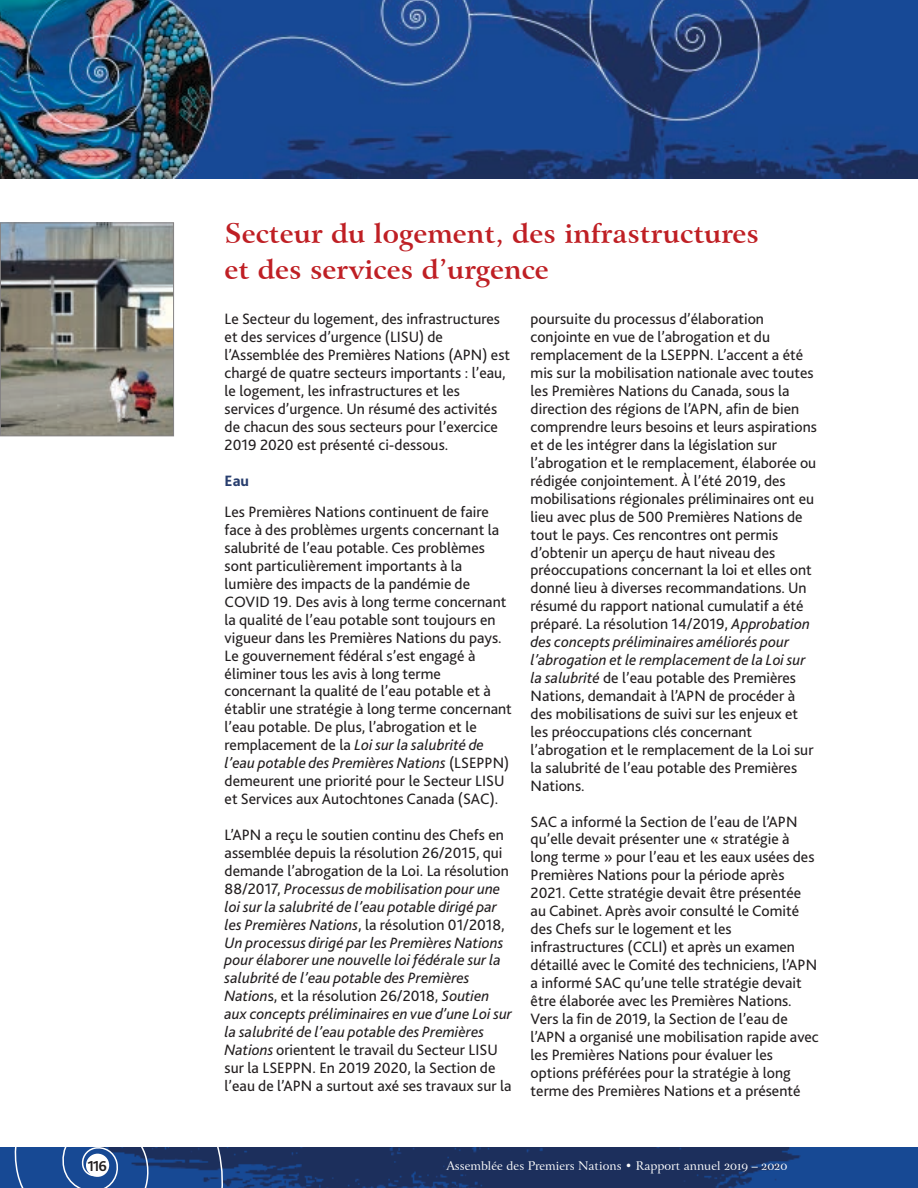
<style>
.page{position:relative;width:918px;height:1188px;background:#fff}
.page>*{position:absolute;margin:0;border:0;box-sizing:border-box;transform-origin:0 0}
.t1{font:700 26.85px/35.8px "Arrus OSFBT";color:#bf1f24}
.t2{font:15.75px/18px "Bliss 2";color:#231f20}
.t3{font:italic 15.75px/18px "Bliss 2";color:#231f20}
.t4{font:800 15.75px "Bliss 2";color:#283e6e}
.t5{font:700 15px "Bliss 2";color:#231f20}
.t6{font:12px "Arrus OSFBT";color:#fff}
.s1{font-style:italic}
.s2{font-style:normal}
</style>
<div class="page">
<img style="left:236px;top:1148px;width:682px;height:40px">
<img style="left:0;top:0;width:918px;height:178px">
<svg style="left:0;top:1148px;width:236px;height:40px"></svg>
<div style="left:86px;top:1154px;width:23px;height:23px;background:#fff;border-radius:50%"></div>
<img style="left:2px;top:224px;width:170px;height:210px">
<div style="left:0;top:222px;width:174px;height:214px;border:1px solid #858384"></div>
<h1 class="t1" style="left:225px;top:216px;width:536px">Secteur du logement, des infrastructures et des services d’urgence</h1>
<p class="t2" style="left:225px;top:310px;width:287px">Le Secteur du logement, des infrastructures et des services d’urgence (LISU) de l’Assemblée des Premières Nations (APN) est chargé de quatre secteurs importants : l’eau, le logement, les infrastructures et les services d’urgence. Un résumé des activités de chacun des sous secteurs pour l’exercice 2019 2020 est présenté ci-dessous.</p>
<p class="t4" style="left:225px;top:471px;width:26px">Eau</p>
<p class="t2" style="left:225px;top:503px;width:289px">Les Premières Nations continuent de faire face à des problèmes urgents concernant la salubrité de l’eau potable. Ces problèmes sont particulièrement importants à la lumière des impacts de la pandémie de COVID 19. Des avis à long terme concernant la qualité de l’eau potable sont toujours en vigueur dans les Premières Nations du pays.<br>Le gouvernement fédéral s’est engagé à éliminer tous les avis à long terme concernant la qualité de l’eau potable et à établir une stratégie à long terme concernant l’eau potable. De plus, l’abrogation et le remplacement de la <span class="s1">Loi sur la salubrité de l’eau potable des Premières Nations</span> (LSEPPN) demeurent une priorité pour le Secteur LISU et Services aux Autochtones Canada (SAC).</p>
<p class="t3" style="left:225px;top:825px;width:289px"><span class="s2">L’APN a reçu le soutien continu des Chefs en assemblée depuis la résolution 26/2015, qui demande l’abrogation de la Loi. La résolution 88/2017,</span> Processus de mobilisation pour une loi sur la salubrité de l’eau potable dirigé par les Premières Nations<span class="s2">, la résolution 01/2018, </span>Un processus dirigé par les Premières Nations pour élaborer une nouvelle loi fédérale sur la salubrité de l’eau potable des Premières Nation<span class="s2">s, et la résolution 26/2018,</span> Soutien aux concepts préliminaires en vue d’une Loi sur la salubrité de l’eau potable des Premières Nations <span class="s2">orientent le travail du Secteur LISU sur la LSEPPN. En 2019 2020, la Section de l’eau de l’APN a surtout axé ses travaux sur la</span></p>
<p class="t2" style="left:531px;top:310px;width:288px">poursuite du processus d’élaboration conjointe en vue de l’abrogation et du remplacement de la LSEPPN. L’accent a été mis sur la mobilisation nationale avec toutes les Premières Nations du Canada, sous la direction des régions de l’APN, afin de bien comprendre leurs besoins et leurs aspirations et de les intégrer dans la législation sur l’abrogation et le remplacement, élaborée ou rédigée conjointement. À l’été 2019, des mobilisations régionales préliminaires ont eu lieu avec plus de 500 Premières Nations de tout le pays. Ces rencontres ont permis d’obtenir un aperçu de haut niveau des préoccupations concernant la loi et elles ont donné lieu à diverses recommandations. Un résumé du rapport national cumulatif a été préparé. La résolution 14/2019, <span class="s1">Approbation des concepts préliminaires améliorés pour l’abrogation et le remplacement de la Loi sur la salubrité</span> de l’eau potable des Premières Nations, demandait à l’APN de procéder à des mobilisations de suivi sur les enjeux et les préoccupations clés concernant l’abrogation et le remplacement de la Loi sur la salubrité de l’eau potable des Premières Nations.</p>
<p class="t2" style="left:531px;top:812px;width:289px">SAC a informé la Section de l’eau de l’APN qu’elle devait présenter une « stratégie à long terme » pour l’eau et les eaux usées des Premières Nations pour la période après 2021. Cette stratégie devait être présentée au Cabinet. Après avoir consulté le Comité des Chefs sur le logement et les infrastructures (CCLI) et après un examen détaillé avec le Comité des techniciens, l’APN a informé SAC qu’une telle stratégie devait être élaborée avec les Premières Nations.<br>Vers la fin de 2019, la Section de l’eau de l’APN a organisé une mobilisation rapide avec les Premières Nations pour évaluer les options préférées pour la stratégie à long terme des Premières Nations et a présenté</p>
<p class="t5" style="left:87px;top:1156px;width:21px">116</p>
<p class="t6" style="left:446px;top:1158px;width:342px">Assemblée des Premiers Nations • Rapport annuel 2019 – 2020</p>
</div>
